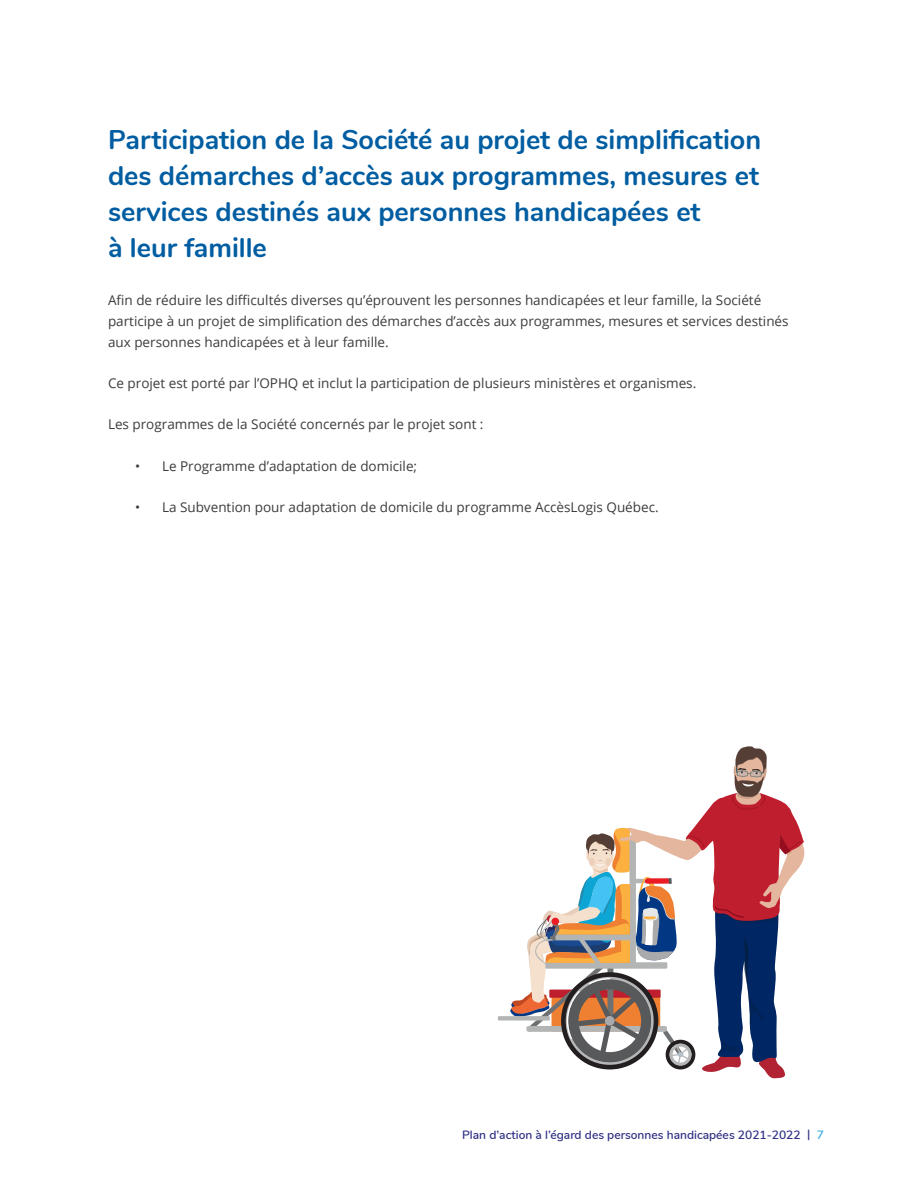
<style>
.page{position:relative;width:918px;height:1188px;background:#fff}
.page>*{position:absolute;margin:0;border:0;box-sizing:border-box;transform-origin:0 0}
.t1{font:700 27px/36px "Nunito";color:#005da1}
.t2{font:13.5px/21px "Open Sans";color:#3c3c3b}
.t3{font:600 12px "Nunito";color:#2d2e83}
.s1{color:#36a9e1}
</style>
<div class="page">
<div style="left:498px;top:1016px;width:52px;height:5px;background:#b3b4b4"></div>
<svg style="left:510px;top:746px;width:295px;height:333px"></svg>
<h3 class="t1" style="left:108px;top:120px;width:655px">Participation de la Société au projet de simplification des démarches d’accès aux programmes, mesures et services destinés aux personnes handicapées et<br>à leur famille</h3>
<p class="t2" style="left:108px;top:289px;width:682px">Afin de réduire les difficultés diverses qu’éprouvent les personnes handicapées et leur famille, la Société participe à un projet de simplification des démarches d’accès aux programmes, mesures et services destinés aux personnes handicapées et à leur famille.</p>
<p class="t2" style="left:108px;top:372px;width:590px">Ce projet est porté par l’OPHQ et inclut la participation de plusieurs ministères et organismes.</p>
<p class="t2" style="left:108px;top:414px;width:377px">Les programmes de la Société concernés par le projet sont :</p>
<p class="t2" style="left:135px;top:455px;width:284px">• Le Programme d’adaptation de domicile;</p>
<p class="t2" style="left:135px;top:496px;width:525px">• La Subvention pour adaptation de domicile du programme AccèsLogis Québec.</p>
<p class="t3" style="left:462px;top:1126px;width:363px">Plan d’action à l’égard des personnes handicapées 2021-2022 | <span class="s1">7</span></p>
</div>
